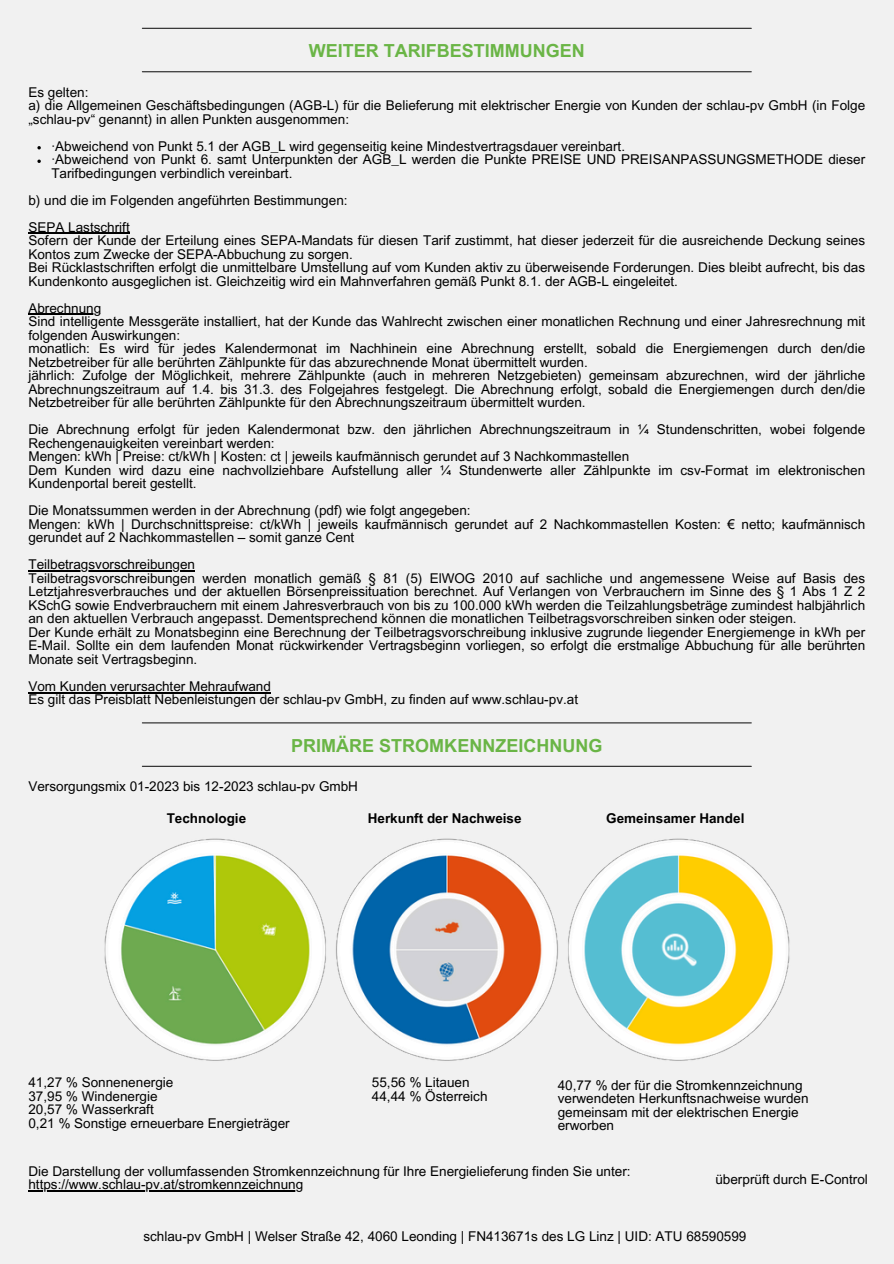
<style>
.page{position:relative;width:894px;height:1264px;background:#fff}
.page>*{position:absolute;margin:0;border:0;box-sizing:border-box;transform-origin:0 0}
.t1{font:700 18px "Arial MT Pro";color:#6ab546}
.t2{font:13.5px/13.5px "Arial MT Pro";color:#000}
.t3{font:700 13.5px "Arial MT Pro";color:#000}
</style>
<div class="page">
<div style="left:0;top:0;width:893px;height:1263px;background:#f1f1f1"></div>
<hr style="left:142px;top:71px;width:609px;height:1px;background:#222">
<hr style="left:142px;top:28px;width:609px;height:1px;background:#222">
<svg style="left:37px;top:146px;width:4px;height:3px"></svg>
<svg style="left:37px;top:160px;width:4px;height:3px"></svg>
<hr style="left:28px;top:233px;width:102px;height:1px;background:#000">
<hr style="left:28px;top:314px;width:73px;height:1px;background:#000">
<hr style="left:28px;top:570px;width:167px;height:1px;background:#000">
<hr style="left:28px;top:692px;width:243px;height:1px;background:#000">
<hr style="left:142px;top:765px;width:609px;height:2px;background:#222">
<hr style="left:142px;top:722px;width:609px;height:1px;background:#222">
<img style="left:94px;top:838px;width:696px;height:354px">
<hr style="left:28px;top:1190px;width:275px;height:1px;background:#000">
<h1 class="t1" style="left:308px;top:44px;width:277px">WEITER TARIFBESTIMMUNGEN</h1>
<p class="t2" style="left:28px;top:87px;width:62px">Es gelten:</p>
<p class="t2" style="left:28px;top:100px;width:838px">a) die Allgemeinen Geschäftsbedingungen (AGB-L) für die Belieferung mit elektrischer Energie von Kunden der schlau-pv GmbH (in Folge „schlau-pv“ genannt) in allen Punkten ausgenommen:</p>
<p class="t2" style="left:51px;top:141px;width:575px">·Abweichend von Punkt 5.1 der AGB_L wird gegenseitig keine Mindestvertragsdauer vereinbart.</p>
<p class="t2" style="left:51px;top:154px;width:815px">·Abweichend von Punkt 6. samt Unterpunkten der AGB_L werden die Punkte PREISE UND PREISANPASSUNGSMETHODE dieser<br>Tarifbedingungen verbindlich vereinbart.</p>
<p class="t2" style="left:28px;top:195px;width:320px">b) und die im Folgenden angeführten Bestimmungen:</p>
<p class="t2" style="left:28px;top:222px;width:103px">SEPA Lastschrift</p>
<p class="t2" style="left:28px;top:235px;width:838px">Sofern der Kunde der Erteilung eines SEPA-Mandats für diesen Tarif zustimmt, hat dieser jederzeit für die ausreichende Deckung seines<br>Kontos zum Zwecke der SEPA-Abbuchung zu sorgen.</p>
<p class="t2" style="left:28px;top:262px;width:838px">Bei Rücklastschriften erfolgt die unmittelbare Umstellung auf vom Kunden aktiv zu überweisende Forderungen. Dies bleibt aufrecht, bis das<br>Kundenkonto ausgeglichen ist. Gleichzeitig wird ein Mahnverfahren gemäß Punkt 8.1. der AGB-L eingeleitet.</p>
<p class="t2" style="left:28px;top:303px;width:74px">Abrechnung</p>
<p class="t2" style="left:28px;top:316px;width:838px">Sind intelligente Messgeräte installiert, hat der Kunde das Wahlrecht zwischen einer monatlichen Rechnung und einer Jahresrechnung mit folgenden Auswirkungen:</p>
<p class="t2" style="left:28px;top:343px;width:838px">monatlich: Es wird für jedes Kalendermonat im Nachhinein eine Abrechnung erstellt, sobald die Energiemengen durch den/die<br>Netzbetreiber für alle berührten Zählpunkte für das abzurechnende Monat übermittelt wurden.</p>
<p class="t2" style="left:28px;top:370px;width:838px;text-align:justify">jährlich: Zufolge der Möglichkeit, mehrere Zählpunkte (auch in mehreren Netzgebieten) gemeinsam abzurechnen, wird der jährliche Abrechnungszeitraum auf 1.4. bis 31.3. des Folgejahres festgelegt. Die Abrechnung erfolgt, sobald die Energiemengen durch den/die Netzbetreiber für alle berührten Zählpunkte für den Abrechnungszeitraum übermittelt wurden.</p>
<p class="t2" style="left:28px;top:424px;width:838px">Die Abrechnung erfolgt für jeden Kalendermonat bzw. den jährlichen Abrechnungszeitraum in ¼ Stundenschritten, wobei folgende<br>Rechengenauigkeiten vereinbart werden:</p>
<p class="t2" style="left:28px;top:451px;width:602px">Mengen: kWh | Preise: ct/kWh | Kosten: ct | jeweils kaufmännisch gerundet auf 3 Nachkommastellen</p>
<p class="t2" style="left:28px;top:465px;width:838px">Dem Kunden wird dazu eine nachvollziehbare Aufstellung aller ¼ Stundenwerte aller Zählpunkte im csv-Format im elektronischen<br>Kundenportal bereit gestellt.</p>
<p class="t2" style="left:28px;top:505px;width:443px">Die Monatssummen werden in der Abrechnung (pdf) wie folgt angegeben:</p>
<p class="t2" style="left:28px;top:519px;width:838px">Mengen: kWh | Durchschnittspreise: ct/kWh | jeweils kaufmännisch gerundet auf 2 Nachkommastellen Kosten: € netto; kaufmännisch gerundet auf 2 Nachkommastellen – somit ganze Cent</p>
<p class="t2" style="left:28px;top:559px;width:168px">Teilbetragsvorschreibungen</p>
<p class="t2" style="left:28px;top:573px;width:838px;text-align:justify">Teilbetragsvorschreibungen werden monatlich gemäß § 81 (5) ElWOG 2010 auf sachliche und angemessene Weise auf Basis des Letztjahresverbrauches und der aktuellen Börsenpreissituation berechnet. Auf Verlangen von Verbrauchern im Sinne des § 1 Abs 1 Z 2<br>KSchG sowie Endverbrauchern mit einem Jahresverbrauch von bis zu 100.000 kWh werden die Teilzahlungsbeträge zumindest halbjährlich an den aktuellen Verbrauch angepasst. Dementsprechend können die monatlichen Teilbetragsvorschreiben sinken oder steigen.</p>
<p class="t2" style="left:28px;top:627px;width:838px;text-align:justify">Der Kunde erhält zu Monatsbeginn eine Berechnung der Teilbetragsvorschreibung inklusive zugrunde liegender Energiemenge in kWh per E-Mail. Sollte ein dem laufenden Monat rückwirkender Vertragsbeginn vorliegen, so erfolgt die erstmalige Abbuchung für alle berührten Monate seit Vertragsbeginn.</p>
<p class="t2" style="left:28px;top:681px;width:244px">Vom Kunden verursachter Mehraufwand</p>
<p class="t2" style="left:28px;top:694px;width:551px">Es gilt das Preisblatt Nebenleistungen der schlau-pv GmbH, zu finden auf www.schlau-pv.at</p>
<h1 class="t1" style="left:291px;top:738px;width:312px">PRIMÄRE STROMKENNZEICHNUNG</h1>
<p class="t2" style="left:28px;top:781px;width:331px">Versorgungsmix 01-2023 bis 12-2023 schlau-pv GmbH</p>
<p class="t3" style="left:167px;top:813px;width:81px">Technologie</p>
<p class="t3" style="left:367px;top:813px;width:155px">Herkunft der Nachweise</p>
<p class="t3" style="left:606px;top:813px;width:140px">Gemeinsamer Handel</p>
<p class="t2" style="left:28px;top:1077px;width:146px">41,27 % Sonnenenergie</p>
<h2 class="t2" style="left:28px;top:1090px;width:131px">37,95 % Windenergie</h2>
<h2 class="t2" style="left:28px;top:1104px;width:127px">20,57 % Wasserkraft</h2>
<h2 class="t2" style="left:28px;top:1117px;width:263px">0,21 % Sonstige erneuerbare Energieträger</h2>
<p class="t2" style="left:372px;top:1077px;width:99px">55,56 % Litauen</p>
<p class="t2" style="left:372px;top:1090px;width:117px">44,44 % Österreich</p>
<p class="t2" style="left:557px;top:1080px;width:252px">40,77 % der für die Stromkennzeichnung verwendeten Herkunftsnachweise wurden gemeinsam mit der elektrischen Energie erworben</p>
<p class="t2" style="left:28px;top:1166px;width:603px">Die Darstellung der vollumfassenden Stromkennzeichnung für Ihre Energielieferung finden Sie unter:</p>
<p class="t2" style="left:28px;top:1179px;width:276px">https://www.schlau-pv.at/stromkennzeichnung</p>
<p class="t2" style="left:715px;top:1174px;width:154px">überprüft durch E-Control</p>
<p class="t2" style="left:143px;top:1231px;width:604px">schlau-pv GmbH | Welser Straße 42, 4060 Leonding | FN413671s des LG Linz | UID: ATU 68590599</p>
</div>
